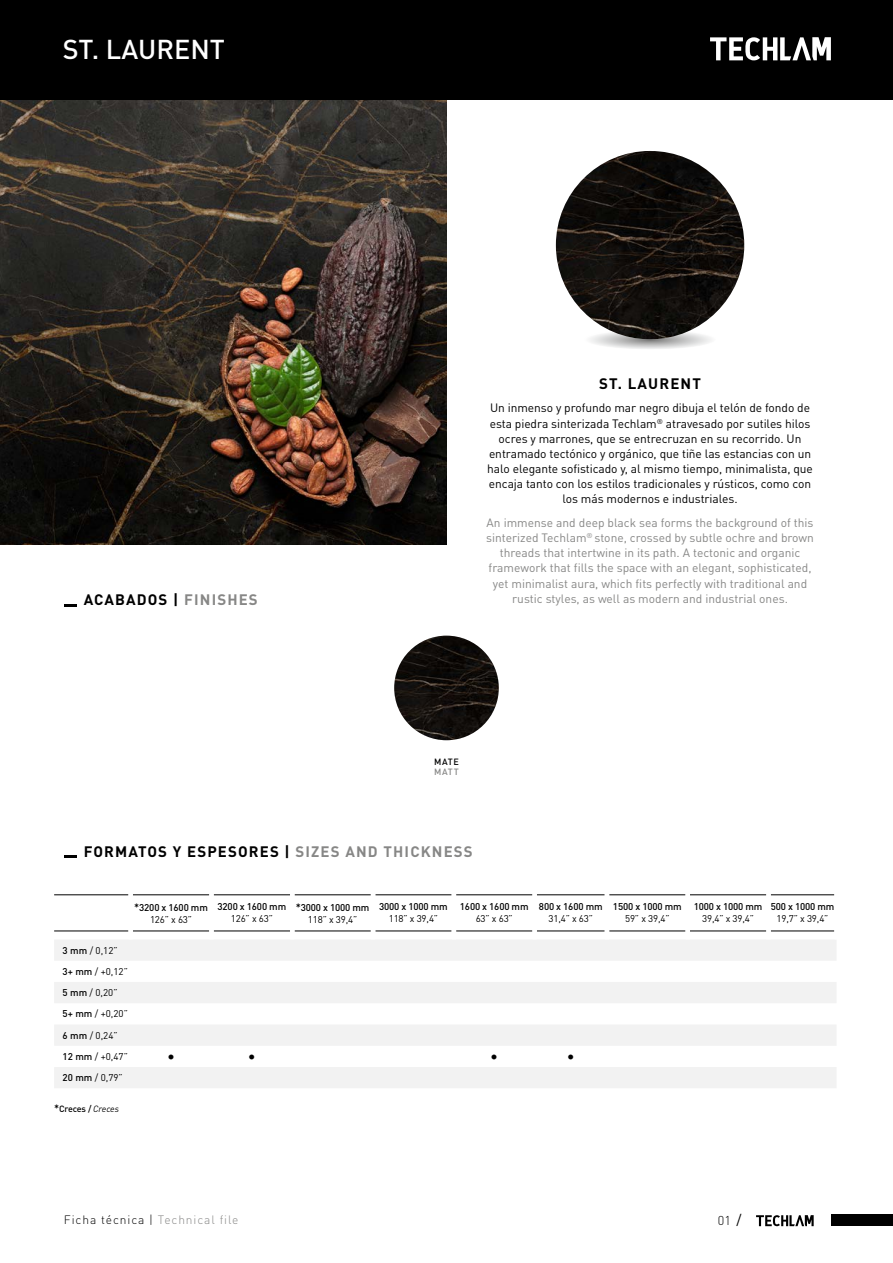
<style>
.page{position:relative;width:893px;height:1263px;background:#fff}
.page>*{position:absolute;margin:0;border:0;box-sizing:border-box;transform-origin:0 0}
.t1{font:500 27px "DIN Pro";color:#fff}
.t2{font:700 15px "DIN Pro";letter-spacing:.075em;color:#000}
.t3{font:15px "DIN Pro";color:#000}
.t4{font:300 12.75px "DIN Pro";color:#000}
.t5{font:12px/15.1px "DIN Pro";letter-spacing:-.005em;color:#000;text-align:center}
.t6{font:12px/15.1px "DIN Pro";color:#878786;text-align:center}
.t7{font:300 12px "DIN Pro";letter-spacing:.075em;color:#000}
.t8{font:9.75px/21.3px "DIN Pro";letter-spacing:-.015em;color:#000}
.t9{font:500 9.75px/12px "DIN Pro";letter-spacing:-.015em;color:#000;text-align:center}
.t10{font:500 9px "DIN Pro";letter-spacing:-.015em;color:#000}
.t11{font:500 9px "DIN Pro";color:#878786}
.s1{color:#878786}
.s2{font-size:10.5px}
.s3{font-weight:400}
.s4{font-weight:500}
.s5{font-weight:400;font-style:italic}
.s6{font-weight:400;font-size:14.25px}
</style>
<div class="page">
<img style="left:0;top:100px;width:446px;height:444px">
<div style="left:0;top:0;width:893px;height:100px;background:#000"></div>
<svg style="left:590px;top:329px;width:121px;height:20px"></svg>
<img style="left:556px;top:151px;width:188px;height:188px;border-radius:94px">
<svg style="left:64px;top:604px;width:13px;height:2px"></svg>
<svg style="left:64px;top:856px;width:13px;height:2px"></svg>
<div style="left:831px;top:1215px;width:62px;height:11px;background:#000"></div>
<img style="left:394px;top:636px;width:105px;height:104px;border-radius:52px">
<svg style="left:54px;top:940px;width:782px;height:148px;fill:#f2f2f2"></svg>
<hr style="left:54px;top:931px;width:74px;height:1px;background:#000">
<hr style="left:133px;top:931px;width:76px;height:1px;background:#000">
<hr style="left:214px;top:931px;width:76px;height:1px;background:#000">
<hr style="left:295px;top:931px;width:76px;height:1px;background:#000">
<hr style="left:375px;top:931px;width:77px;height:1px;background:#000">
<hr style="left:456px;top:931px;width:76px;height:1px;background:#000">
<hr style="left:537px;top:931px;width:68px;height:1px;background:#000">
<hr style="left:609px;top:931px;width:76px;height:1px;background:#000">
<hr style="left:690px;top:931px;width:76px;height:1px;background:#000">
<hr style="left:771px;top:931px;width:63px;height:1px;background:#000">
<hr style="left:54px;top:894px;width:74px;height:1px;background:#000">
<hr style="left:133px;top:894px;width:76px;height:1px;background:#000">
<hr style="left:214px;top:894px;width:76px;height:1px;background:#000">
<hr style="left:295px;top:894px;width:76px;height:1px;background:#000">
<hr style="left:375px;top:894px;width:77px;height:1px;background:#000">
<hr style="left:456px;top:894px;width:76px;height:1px;background:#000">
<hr style="left:537px;top:894px;width:68px;height:1px;background:#000">
<hr style="left:609px;top:894px;width:76px;height:1px;background:#000">
<hr style="left:690px;top:894px;width:76px;height:1px;background:#000">
<hr style="left:771px;top:894px;width:63px;height:1px;background:#000">
<svg style="left:710px;top:37px;width:121px;height:23px"></svg>
<svg style="left:756px;top:1215px;width:58px;height:11px"></svg>
<h1 class="t1" style="left:63px;top:28px;width:164px">ST. LAURENT</h1>
<p class="t2" style="left:599px;top:371px;width:103px">ST. LAURENT</p>
<p class="t5" style="left:487px;top:399px;width:327px">Un inmenso y profundo mar negro dibuja el telón de fondo de esta piedra sinterizada Techlam<sup>®</sup> atravesado por sutiles hilos ocres y marrones, que se entrecruzan en su recorrido. Un entramado tectónico y orgánico, que tiñe las estancias con un halo elegante sofisticado y, al mismo tiempo, minimalista, que encaja tanto con los estilos tradicionales y rústicos, como con los más modernos e industriales.</p>
<p class="t6" style="left:486px;top:514px;width:329px">An immense and deep black sea forms the background of this sinterized Techlam<sup>®</sup> stone, crossed by subtle ochre and brown threads that intertwine in its path. A tectonic and organic framework that fills the space with an elegant, sophisticated, yet minimalist aura, which fits perfectly with traditional and</p>
<p class="t2" style="left:84px;top:587px;width:176px">ACABADOS | <span class="s1">FINISHES</span></p>
<p class="t6" style="left:512px;top:590px;width:277px">rustic styles, as well as modern and industrial ones.</p>
<p class="t10" style="left:434px;top:754px;width:26px">MATE</p>
<p class="t11" style="left:434px;top:765px;width:26px">MATT</p>
<p class="t2" style="left:84px;top:838px;width:390px">FORMATOS Y ESPESORES | <span class="s1">SIZES AND THICKNESS</span></p>
<p class="t9" style="left:134px;top:900px;width:75px"><span class="s2">*</span>3200 x 1600 mm<br><span class="s3">126” x 63”</span></p>
<p class="t9" style="left:218px;top:900px;width:70px">3200 x 1600 mm</p>
<p class="t8" style="left:231px;top:907px;width:44px">126” x 63”</p>
<p class="t9" style="left:296px;top:900px;width:75px"><span class="s2">*</span>3000 x 1000 mm<br><span class="s3">118” x 39,4”</span></p>
<p class="t9" style="left:379px;top:900px;width:70px">3000 x 1000 mm</p>
<p class="t8" style="left:389px;top:907px;width:51px">118” x 39,4”</p>
<p class="t9" style="left:460px;top:900px;width:70px">1600 x 1600 mm</p>
<p class="t8" style="left:476px;top:907px;width:39px">63” x 63”</p>
<p class="t9" style="left:539px;top:900px;width:65px">800 x 1600 mm</p>
<p class="t8" style="left:548px;top:907px;width:46px">31,4” x 63”</p>
<p class="t8" style="left:63px;top:938px;width:67px"><span class="s4">3 mm</span> / 0,12”<br><span class="s4">3+ mm</span> / +0,12”<br><span class="s4">5 mm</span> / 0,20”<br><span class="s4">5+ mm</span> / +0,20”<br><span class="s4">6 mm</span> / 0,24”<br><span class="s4">12 mm</span> / +0,47”</p>
<p class="t8" style="left:63px;top:1066px;width:62px"><span class="s4">20 mm</span> / 0,79”</p>
<p class="t10" style="left:54px;top:1102px;width:66px"><span class="s2">*</span>Creces / <span class="s5">Creces</span></p>
<p class="t3" style="left:167px;top:1044px;width:9px">•</p>
<p class="t3" style="left:248px;top:1044px;width:9px">•</p>
<p class="t3" style="left:490px;top:1044px;width:9px">•</p>
<p class="t3" style="left:567px;top:1044px;width:9px">•</p>
<p class="t9" style="left:613px;top:900px;width:70px">1500 x 1000 mm</p>
<p class="t8" style="left:625px;top:907px;width:46px">59” x 39,4”</p>
<p class="t9" style="left:694px;top:900px;width:70px">1000 x 1000 mm</p>
<p class="t8" style="left:702px;top:907px;width:53px">39,4” x 39,4”</p>
<p class="t9" style="left:771px;top:900px;width:65px">500 x 1000 mm</p>
<p class="t8" style="left:777px;top:907px;width:53px">19,7” x 39,4”</p>
<p class="t7" style="left:64px;top:1210px;width:176px">Ficha técnica | <span class="s1">Technical file</span></p>
<p class="t4" style="left:718px;top:1210px;width:25px">01 <span class="s6">/</span></p>
</div>
